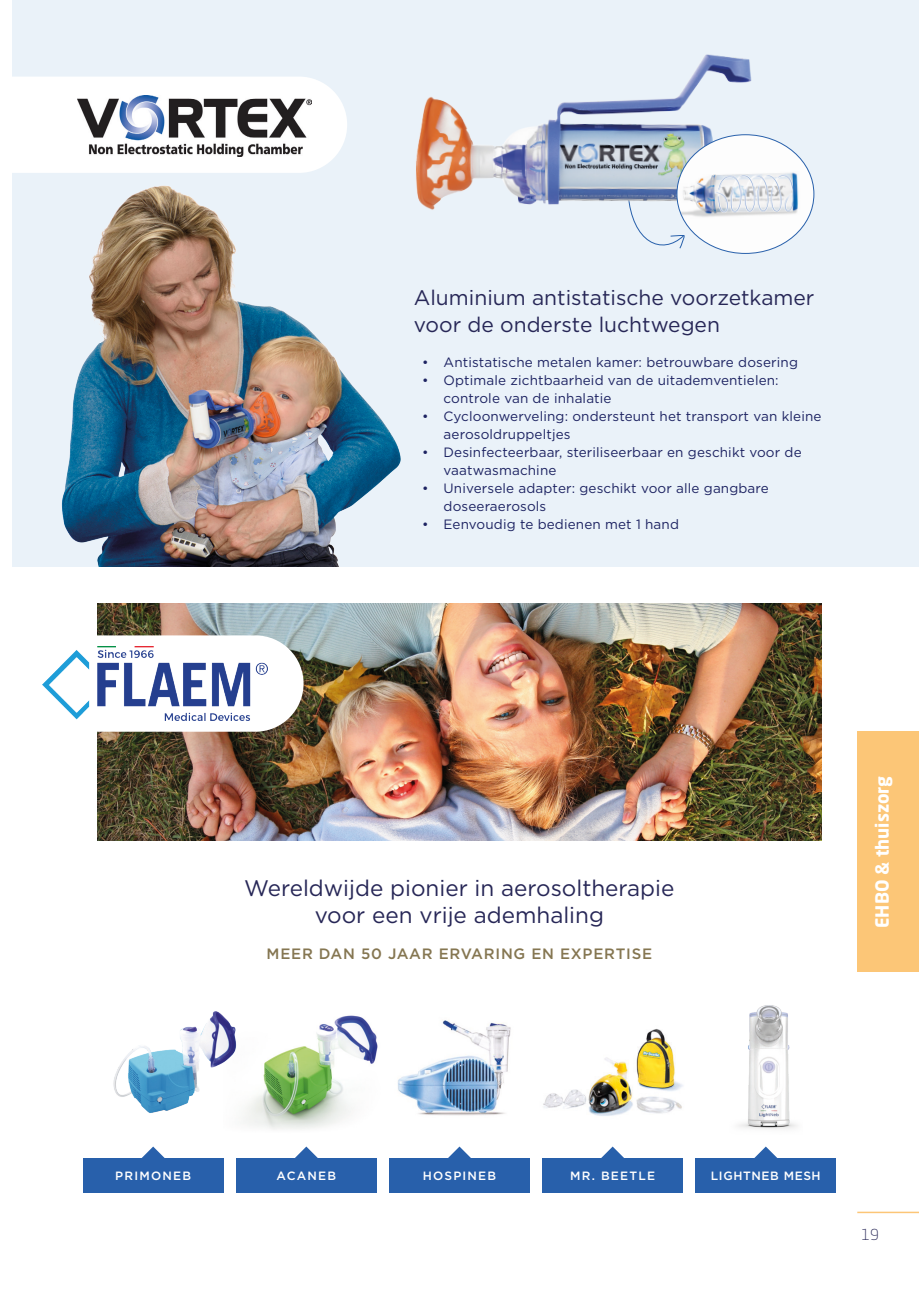
<style>
.page{position:relative;width:919px;height:1289px;background:#fff}
.page>*{position:absolute;margin:0;border:0;box-sizing:border-box;transform-origin:0 0}
.t1{font:22.5px/27px "Gotham";color:#272757;text-align:center}
.t2{font:21px/27px "Gotham";color:#272757}
.t3{font:700 18px "Neo Sans W1 G";color:#fff}
.t4{font:500 15px "Gotham";letter-spacing:.05em;color:#857651}
.t5{font:300 15px "Neo Sans W1 G";color:#272757}
.t6{font:13.5px/18px "Gotham";letter-spacing:.01em;color:#1d2362}
.t7{font:500 12px "Gotham";letter-spacing:.1em;color:#fff}
.t8{font:500 12px "Gotham";letter-spacing:.05em;color:#fff}
</style>
<div class="page">
<hr style="left:857px;top:1211px;width:61px;height:2px;background:#fcc677">
<div style="left:857px;top:732px;width:61px;height:240px;background:#fcc677"></div>
<img style="left:98px;top:603px;width:723px;height:237px">
<div style="left:13px;top:0;width:905px;height:566px;background:#eaf2f9"></div>
<img style="left:61px;top:185px;width:340px;height:381px">
<img style="left:416px;top:54px;width:341px;height:200px">
<img style="left:677px;top:135px;width:136px;height:118px">
<div style="left:13px;top:77px;width:334px;height:96px;background:#fff"></div>
<svg style="left:42px;top:635px;width:261px;height:96px"></svg>
<img style="left:78px;top:95px;width:233px;height:61px">
<img style="left:43px;top:646px;width:224px;height:74px">
<img style="left:113px;top:1011px;width:110px;height:102px">
<img style="left:223px;top:1015px;width:155px;height:115px">
<img style="left:397px;top:1020px;width:114px;height:96px">
<img style="left:543px;top:1029px;width:140px;height:87px">
<div style="left:83px;top:1158px;width:140px;height:34px;background:#2860ab"></div>
<div style="left:389px;top:1158px;width:140px;height:34px;background:#2860ab"></div>
<div style="left:236px;top:1158px;width:140px;height:34px;background:#2860ab"></div>
<div style="left:542px;top:1158px;width:140px;height:34px;background:#2860ab"></div>
<div style="left:695px;top:1158px;width:141px;height:34px;background:#2860ab"></div>
<svg style="left:142px;top:1146px;width:23px;height:12px"></svg>
<svg style="left:295px;top:1146px;width:23px;height:12px"></svg>
<svg style="left:448px;top:1146px;width:23px;height:12px"></svg>
<svg style="left:601px;top:1146px;width:23px;height:12px"></svg>
<svg style="left:754px;top:1146px;width:23px;height:12px"></svg>
<img style="left:738px;top:1005px;width:59px;height:124px">
<h2 class="t2" style="left:414px;top:284px;width:402px">Aluminium antistatische voorzetkamer voor de onderste luchtwegen</h2>
<p class="t6" style="left:422px;top:353px;width:377px">• Antistatische metalen kamer: betrouwbare dosering</p>
<p class="t6" style="left:443px;top:371px;width:336px;text-indent:-21px">• Optimale zichtbaarheid van de uitademventielen: controle van de inhalatie</p>
<p class="t6" style="left:443px;top:407px;width:379px;text-indent:-21px">• Cycloonwerveling: ondersteunt het transport van kleine aerosoldruppeltjes</p>
<p class="t6" style="left:443px;top:443px;width:359px;text-indent:-21px">• Desinfecteerbaar, steriliseerbaar en geschikt voor de vaatwasmachine</p>
<p class="t6" style="left:443px;top:479px;width:327px;text-indent:-21px">• Universele adapter: geschikt voor alle gangbare doseeraerosols</p>
<p class="t6" style="left:422px;top:515px;width:258px">• Eenvoudig te bedienen met 1 hand</p>
<h1 class="t1" style="left:244px;top:874px;width:431px">Wereldwijde pionier in aerosoltherapie voor een vrije ademhaling</h1>
<p class="t4" style="left:266px;top:943px;width:387px">MEER DAN 50 JAAR ERVARING EN EXPERTISE</p>
<h3 class="t3" style="left:870px;top:928px;width:153px;rotate:-90deg">EHBO &amp; thuiszorg</h3>
<p class="t7" style="left:115px;top:1168px;width:77px">PRIMONEB</p>
<p class="t7" style="left:276px;top:1168px;width:61px">ACANEB</p>
<p class="t7" style="left:423px;top:1168px;width:75px">HOSPINEB</p>
<p class="t7" style="left:570px;top:1168px;width:86px">MR. BEETLE</p>
<p class="t8" style="left:710px;top:1168px;width:111px">LIGHTNEB MESH</p>
<p class="t5" style="left:861px;top:1225px;width:19px">19</p>
</div>
